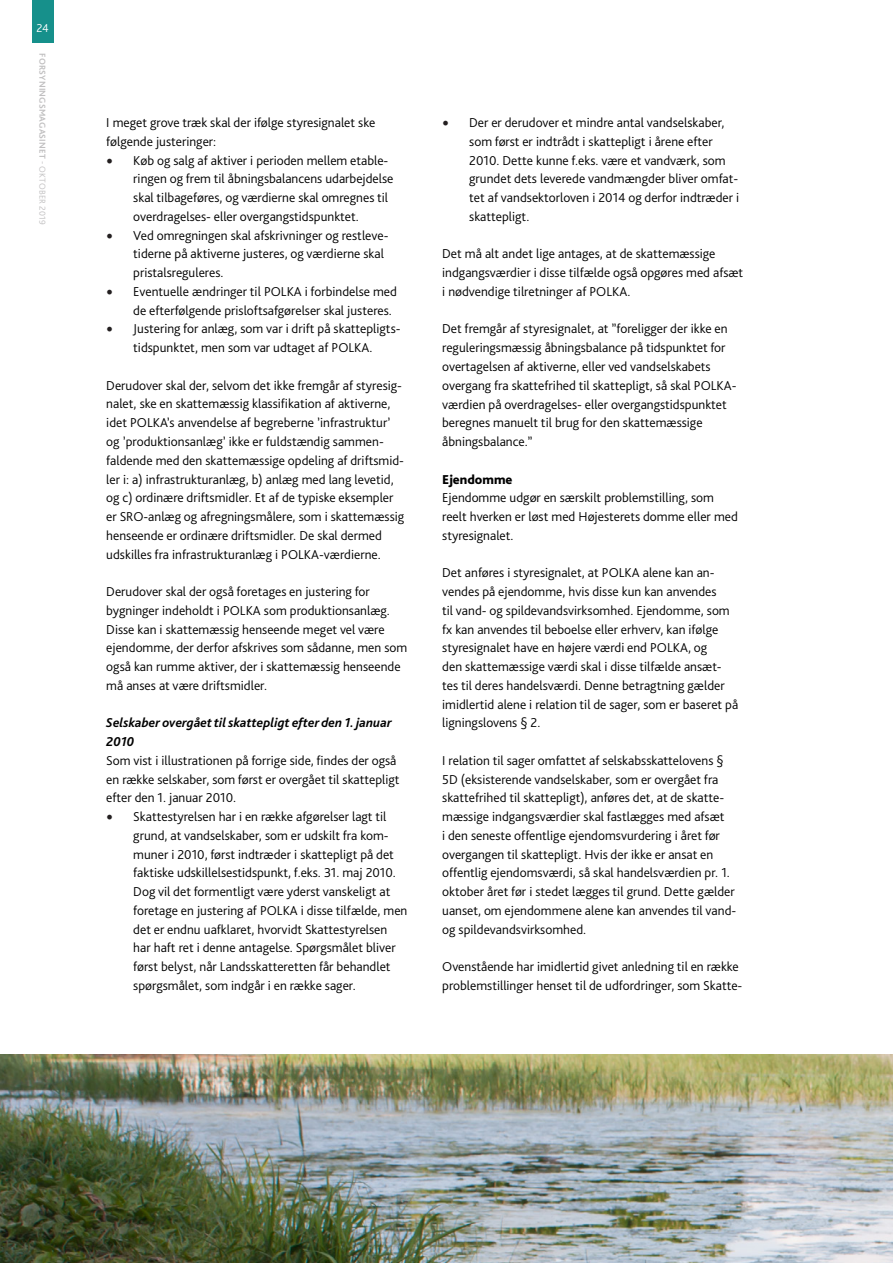
<style>
.page{position:relative;width:893px;height:1263px;background:#fff}
.page>*{position:absolute;margin:0;border:0;box-sizing:border-box;transform-origin:0 0}
.t1{font:300 13.5px/18.8px "Bliss Pro";color:#000}
.t2{font:italic 700 13.5px/18.8px "Bliss Pro";color:#000}
.t3{font:800 13.5px "Bliss Pro";color:#000}
.t4{font:300 12px "Bliss Pro";color:#fff}
.t5{font:700 9px "Bliss Pro";letter-spacing:.02em;color:#c0bfc0}
.s1{font-weight:300}
.s2{font-family:"Minion Pro";font-weight:400;font-size:18px;color:#231f20}
</style>
<div class="page">
<div style="left:32px;top:0;width:21px;height:43px;background:#16908b"></div>
<img style="left:0;top:1054px;width:893px;height:209px">
<p class="t4" style="left:36px;top:20px;width:14px">24</p>
<p class="t5" style="left:48px;top:53px;width:173px;rotate:90deg">FORSYNINGSMAGASINET <span class="s1">- OKTOBER 2019</span></p>
<p class="t1" style="left:106px;top:113px;width:271px">I meget grove træk skal der ifølge styresignalet ske følgende justeringer:</p>
<p class="t1" style="left:133px;top:151px;width:262px;text-indent:-27px"><span class="s2">•</span> Køb og salg af aktiver i perioden mellem etable&shy;ringen og frem til åbningsbalancens udarbejdelse skal tilbageføres, og værdierne skal omregnes til overdragelses- eller overgangstidspunktet.</p>
<p class="t1" style="left:133px;top:226px;width:257px;text-indent:-27px"><span class="s2">•</span> Ved omregningen skal afskrivninger og restleve&shy;tiderne på aktiverne justeres, og værdierne skal pristalsreguleres.</p>
<p class="t1" style="left:133px;top:282px;width:265px;text-indent:-27px"><span class="s2">•</span> Eventuelle ændringer til POLKA i forbindelse med de efterfølgende prisloftsafgørelser skal justeres.</p>
<p class="t1" style="left:106px;top:319px;width:296px;text-align:center"><span class="s2">•</span> Justering for anlæg, som var i drift på skattepligts&shy;tidspunktet, men som var udtaget af POLKA.</p>
<p class="t1" style="left:106px;top:376px;width:299px">Derudover skal der, selvom det ikke fremgår af styresig&shy;nalet, ske en skattemæssig klassifikation af aktiverne, idet POLKA’s anvendelse af begreberne ’infrastruktur’ og ’produktionsanlæg’ ikke er fuldstændig sammen&shy;faldende med den skattemæssige opdeling af driftsmid&shy;ler i: a) infrastrukturanlæg, b) anlæg med lang levetid, og c) ordinære driftsmidler. Et af de typiske eksempler er SRO-anlæg og afregningsmålere, som i skattemæssig henseende er ordinære driftsmidler. De skal dermed udskilles fra infrastrukturanlæg i POLKA-værdierne.</p>
<p class="t1" style="left:106px;top:582px;width:303px">Derudover skal der også foretages en justering for bygninger indeholdt i POLKA som produktionsanlæg.<br>Disse kan i skattemæssig henseende meget vel være ejendomme, der derfor afskrives som sådanne, men som også kan rumme aktiver, der i skattemæssig henseende må anses at være driftsmidler.</p>
<p class="t2" style="left:106px;top:713px;width:287px">Selskaber overgået til skattepligt efter den 1. januar<br>2010</p>
<p class="t1" style="left:106px;top:751px;width:295px">Som vist i illustrationen på forrige side, findes der også en række selskaber, som først er overgået til skattepligt efter den 1. januar 2010.</p>
<p class="t1" style="left:133px;top:807px;width:276px;text-indent:-27px"><span class="s2">•</span> Skattestyrelsen har i en række afgørelser lagt til grund, at vandselskaber, som er udskilt fra kom&shy;muner i 2010, først indtræder i skattepligt på det faktiske udskillelsestidspunkt, f.eks. 31. maj 2010.<br>Dog vil det formentligt være yderst vanskeligt at foretage en justering af POLKA i disse tilfælde, men det er endnu uafklaret, hvorvidt Skattestyrelsen har haft ret i denne antagelse. Spørgsmålet bliver først belyst, når Landsskatteretten får behandlet spørgsmålet, som indgår i en række sager.</p>
<p class="t1" style="left:469px;top:113px;width:271px;text-indent:-27px"><span class="s2">•</span> Der er derudover et mindre antal vandselskaber, som først er indtrådt i skattepligt i årene efter 2010. Dette kunne f.eks. være et vandværk, som grundet dets leverede vandmængder bliver omfat&shy;tet af vandsektorloven i 2014 og derfor indtræder i skattepligt.</p>
<p class="t1" style="left:442px;top:244px;width:303px">Det må alt andet lige antages, at de skattemæssige indgangsværdier i disse tilfælde også opgøres med afsæt i nødvendige tilretninger af POLKA.</p>
<p class="t1" style="left:442px;top:319px;width:296px">Det fremgår af styresignalet, at ”foreligger der ikke en reguleringsmæssig åbningsbalance på tidspunktet for overtagelsen af aktiverne, eller ved vandselskabets overgang fra skattefrihed til skattepligt, så skal POLKA&shy;værdien på overdragelses- eller overgangstidspunktet beregnes manuelt til brug for den skattemæssige åbningsbalance.”</p>
<p class="t3" style="left:442px;top:471px;width:72px">Ejendomme</p>
<p class="t1" style="left:442px;top:488px;width:297px">Ejendomme udgør en særskilt problemstilling, som reelt hverken er løst med Højesterets domme eller med styresignalet.</p>
<p class="t1" style="left:442px;top:563px;width:298px">Det anføres i styresignalet, at POLKA alene kan an&shy;vendes på ejendomme, hvis disse kun kan anvendes<br>til vand- og spildevandsvirksomhed. Ejendomme, som fx kan anvendes til beboelse eller erhverv, kan ifølge styresignalet have en højere værdi end POLKA, og<br>den skattemæssige værdi skal i disse tilfælde ansæt&shy;tes til deres handelsværdi. Denne betragtning gælder imidlertid alene i relation til de sager, som er baseret på ligningslovens § 2.</p>
<p class="t1" style="left:442px;top:751px;width:296px">I relation til sager omfattet af selskabsskattelovens § 5D (eksisterende vandselskaber, som er overgået fra skattefrihed til skattepligt), anføres det, at de skatte&shy;mæssige indgangsværdier skal fastlægges med afsæt<br>i den seneste offentlige ejendomsvurdering i året før overgangen til skattepligt. Hvis der ikke er ansat en offentlig ejendomsværdi, så skal handelsværdien pr. 1. oktober året før i stedet lægges til grund. Dette gælder uanset, om ejendommene alene kan anvendes til vand&shy;og spildevandsvirksomhed.</p>
<p class="t1" style="left:442px;top:957px;width:302px">Ovenstående har imidlertid givet anledning til en række problemstillinger henset til de udfordringer, som Skatte-</p>
</div>
